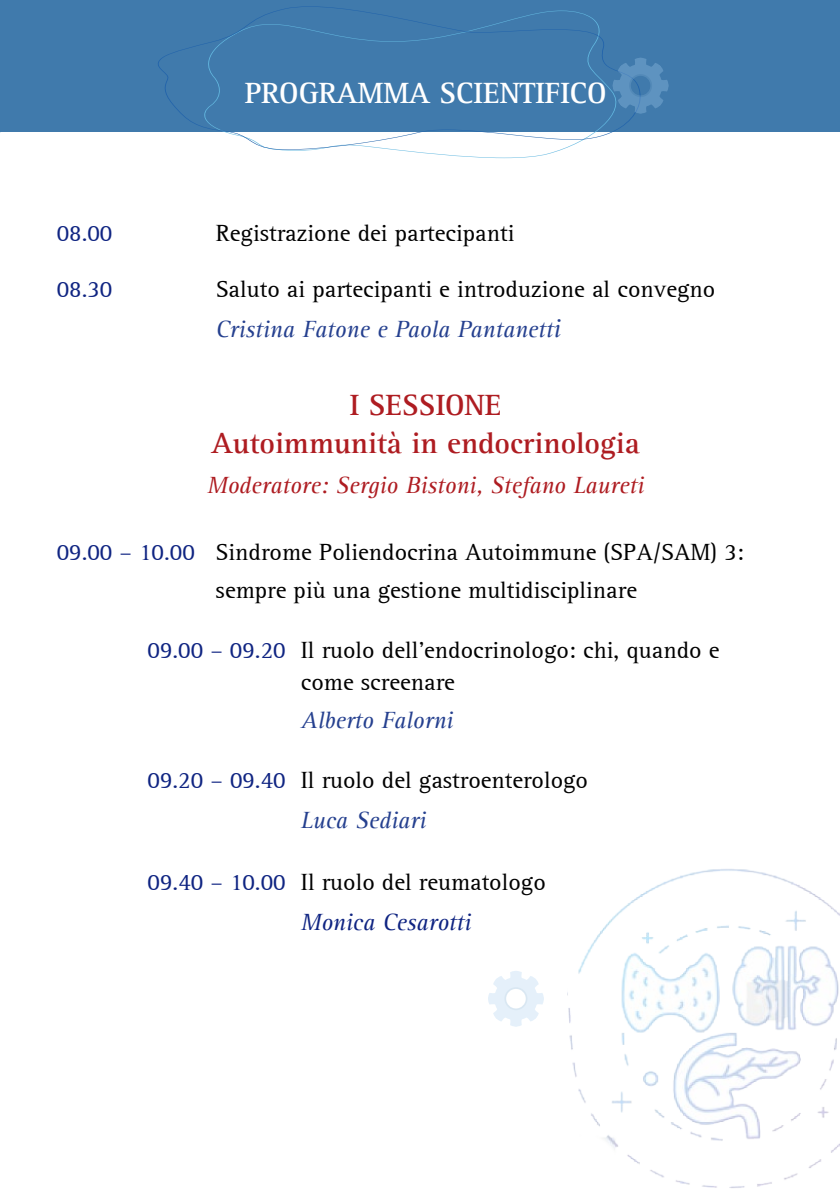
<style>
.page{position:relative;width:840px;height:1191px;background:#fff}
.page>*{position:absolute;margin:0;border:0;box-sizing:border-box;transform-origin:0 0}
.t1{font:700 30px/38px "Rotis Serif";color:#ae1c21;text-align:center}
.t2{font:700 30px "Rotis Serif";color:#fff}
.t3{font:24px/40px "Rotis Serif";color:#000}
.t4{font:italic 24px "Rotis Serif";color:#ae1c21}
.t5{font:italic 24px "Rotis Serif";color:#25408f}
.t6{font:24px "Rotis Serif";color:#0f2482}
.s1{font-style:italic;color:#25408f}
.s2{font-style:italic;font-size:26px;color:#25408f}
.s3{color:#0f2482}
.s4{font-style:italic;color:#0f2482}
</style>
<div class="page">
<div style="left:0;top:0;width:839px;height:131px;background:#407aac"></div>
<svg style="left:156px;top:6px;width:487px;height:144px"></svg>
<img style="left:567px;top:869px;width:272px;height:319px">
<svg style="left:488px;top:971px;width:55px;height:55px"></svg>
<svg style="left:612px;top:58px;width:56px;height:55px"></svg>
<p class="t2" style="left:244px;top:76px;width:363px">PROGRAMMA SCIENTIFICO</p>
<p class="t6" style="left:57px;top:220px;width:57px">08.00</p>
<p class="t3" style="left:215px;top:214px;width:300px">Registrazione dei partecipanti</p>
<p class="t6" style="left:57px;top:276px;width:57px">08.30</p>
<p class="t3" style="left:215px;top:270px;width:501px">Saluto ai partecipanti e introduzione al convegno<br><span class="s1">Cristina Fatone e Paola Pantanett</span><span class="s2">i</span></p>
<p class="t1" style="left:211px;top:387px;width:429px">I SESSIONE<br>Autoimmunità in endocrinologia</p>
<p class="t4" style="left:207px;top:472px;width:438px">Moderatore: Sergio Bistoni, Stefano Laureti</p>
<p class="t3" style="left:215px;top:533px;width:529px;line-height:38px;text-indent:-159px"><span class="s3">09.00 – 10.00</span> Sindrome Poliendocrina Autoimmune (SPA/SAM) 3: sempre più una gestione multidisciplinare</p>
<p class="t3" style="left:300px;top:634px;width:420px;line-height:32px;text-indent:-153px"><span class="s3">09.00 – 09.20</span> Il ruolo dell’endocrinologo: chi, quando e come screenare</p>
<p class="t5" style="left:300px;top:706px;width:154px">Alberto Falorni</p>
<p class="t3" style="left:147px;top:760px;width:442px;text-align:center"><span class="s3">09.20 – 09.40</span> Il ruolo del gastroenterologo<br><span class="s1">Luca Sediari</span></p>
<p class="t3" style="left:301px;top:862px;width:246px;text-indent:-153px"><span class="s3">09.40 – 10.00</span> Il ruolo del reumatologo<br><span class="s4">Monica Cesarotti</span></p>
</div>
